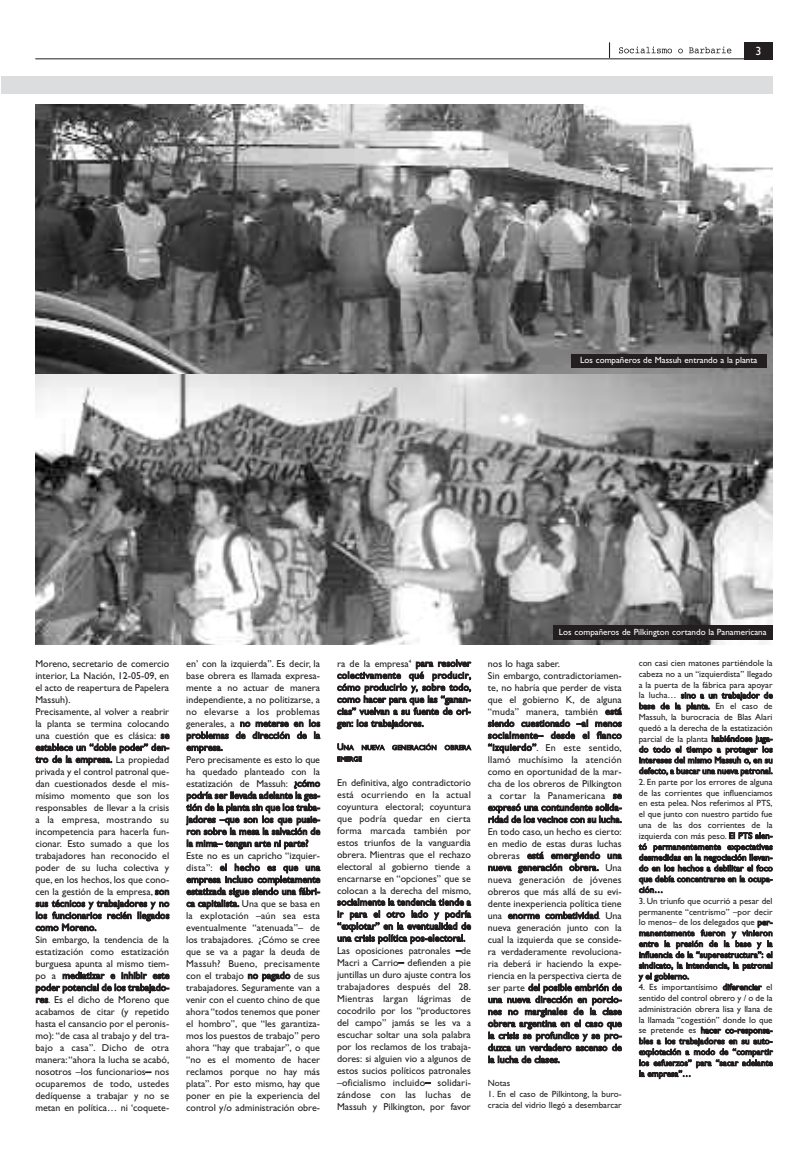
<style>
.page{position:relative;width:808px;height:1163px;background:#fff}
.page>*{position:absolute;margin:0;border:0;box-sizing:border-box;transform-origin:0 0}
.t1{font:12px "Gill Sans";color:#fff}
.t2{font:10px/12px "Gill Sans";color:#231f20}
.t3{font:9px/10.8px "Gill Sans";color:#231f20;text-align:justify}
.t4{font:9px "Gill Sans";color:#fff}
.t5{font:6.8px/11.5px "Gill Sans";letter-spacing:.025em;color:#231f20}
.s1{font-size:9px}
</style>
<div class="page">
<svg style="left:619px;top:47px;width:53px;height:6px"></svg>
<svg style="left:678px;top:49px;width:5px;height:4px"></svg>
<svg style="left:689px;top:47px;width:42px;height:6px"></svg>
<hr style="left:35px;top:58px;width:737px;height:1px;background:#231f20">
<div style="left:744px;top:43px;width:28px;height:17px;background:#231f20"></div>
<svg style="left:609px;top:43px;width:1px;height:15px"></svg>
<div style="left:1px;top:77px;width:771px;height:17px;background:#dcdddf"></div>
<img style="left:35px;top:105px;width:737px;height:270px">
<svg style="left:35px;top:375px;width:737px;height:269px;background:#979797"></svg>
<div style="left:571px;top:354px;width:195px;height:14px;background:#231f20"></div>
<div style="left:553px;top:625px;width:219px;height:15px;background:#231f20"></div>
<p class="t1" style="left:755px;top:44px;width:7px">3</p>
<p class="t4" style="left:580px;top:355px;width:179px">Los compañeros de Massuh entrando a la planta</p>
<p class="t2" style="left:35px;top:657px;width:136px">Moreno, secretario de comercio interior, La Nación, 12-05-09, en el acto de reapertura de Papelera<br>Massuh).<br>Precisamente, al volver a reabrir la planta se termina colocando una cuestión que es clásica: se establece un “doble poder” den&shy;tro de la empresa. La propiedad privada y el control patronal que&shy;dan cuestionados desde el mis&shy;mísimo momento que son los responsables de llevar a la crisis a la empresa, mostrando su incompetencia para hacerla fun&shy;cionar. Esto sumado a que los trabajadores han reconocido el poder de su lucha colectiva y que, en los hechos, los que cono&shy;cen la gestión de la empresa, son sus técnicos y trabajadores y no los funcionarios recién llegados como Moreno.<br>Sin embargo, la tendencia de la estatización como estatización burguesa apunta al mismo tiem&shy;po a mediatizar e inhibir este poder potencial de los trabajado&shy;res. Es el dicho de Moreno que acabamos de citar (y repetido hasta el cansancio por el peronis&shy;mo): “de casa al trabajo y del tra&shy;bajo a casa”. Dicho de otra manera:“ahora la lucha se acabó, nosotros –los funcionarios– nos ocuparemos de todo, ustedes dedíquense a trabajar y no se metan en política… ni ‘coquete-</p>
<p class="t2" style="left:186px;top:657px;width:136px">en’ con la izquierda”. Es decir, la base obrera es llamada expresa&shy;mente a no actuar de manera independiente, a no politizarse, a no elevarse a los problemas generales, a no meterse en los problemas de dirección de la empresa.<br>Pero precisamente es esto lo que ha quedado planteado con la estatización de Massuh: ¿cómo podría ser llevada adelante la ges&shy;tión de la planta sin que los traba&shy;jadores –que son los que pusie&shy;ron sobre la mesa la salvación de la mima– tengan arte ni parte?<br>Este no es un capricho “izquier&shy;dista”: el hecho es que una empresa incluso completamente estatizada sigue siendo una fábri&shy;ca capitalista. Una que se basa en la explotación –aún sea esta eventualmente “atenuada”– de los trabajadores. ¿Cómo se cree que se va a pagar la deuda de<br>Massuh? Bueno, precisamente con el trabajo no pagado de sus trabajadores. Seguramente van a venir con el cuento chino de que ahora “todos tenemos que poner el hombro”, que “les garantiza&shy;mos los puestos de trabajo” pero ahora “hay que trabajar”, o que “no es el momento de hacer reclamos porque no hay más plata”. Por esto mismo, hay que poner en pie la experiencia del control y/o administración obre-</p>
<p class="t2" style="left:337px;top:657px;width:136px;text-align:justify">ra de la empresa<sup>4</sup> para resolver colectivamente qué producir, cómo producirlo y, sobre todo, como hacer para que las “ganan&shy;cias” vuelvan a su fuente de ori&shy;gen: los trabajadores.</p>
<p class="t5" style="left:337px;top:741px;width:135px"><span class="s1">U</span>NA NUEVA GENERACIÓN OBRERA<br>EMERGE</p>
<p class="t2" style="left:337px;top:776px;width:135px">En definitiva, algo contradictorio está ocurriendo en la actual coyuntura electoral; coyuntura que podría quedar en cierta forma marcada también por estos triunfos de la vanguardia obrera. Mientras que el rechazo electoral al gobierno tiende a encarnarse en “opciones” que se colocan a la derecha del mismo, socialmente la tendencia tiende a ir para el otro lado y podría “explotar” en la eventualidad de una crisis política pos-electoral.<br>Las oposiciones patronales –de<br>Macri a Carrio– defienden a pie juntillas un duro ajuste contra los trabajadores después del 28.<br>Mientras largan lágrimas de cocodrilo por los “productores del campo” jamás se les va a escuchar soltar una sola palabra por los reclamos de los trabaja&shy;dores: si alguien vio a algunos de estos sucios políticos patronales –oficialismo incluido– solidari&shy;zándose con las luchas de<br>Massuh y Pilkington, por favor</p>
<p class="t4" style="left:559px;top:626px;width:209px">Los compañeros de Pilkington cortando la Panamericana</p>
<p class="t2" style="left:488px;top:657px;width:136px">nos lo haga saber.<br>Sin embargo, contradictoriamen&shy;te, no habría que perder de vista que el gobierno K, de alguna “muda” manera, también está siendo cuestionado –al menos socialmente– desde el flanco “izquierdo”. En este sentido, llamó muchísimo la atención como en oportunidad de la mar&shy;cha de los obreros de Pilkington a cortar la Panamericana se expresó una contundente solida&shy;ridad de los vecinos con su lucha.<br>En todo caso, un hecho es cierto: en medio de estas duras luchas obreras está emergiendo una nueva generación obrera. Una nueva generación de jóvenes obreros que más allá de su evi&shy;dente inexperiencia política tiene una enorme combatividad. Una nueva generación junto con la cual la izquierda que se conside&shy;ra verdaderamente revoluciona&shy;ria deberá ir haciendo la expe&shy;riencia en la perspectiva cierta de ser parte del posible embrión de una nueva dirección en porcio&shy;nes no marginales de la clase obrera argentina en el caso que la crisis se profundice y se pro&shy;duzca un verdadero ascenso de la lucha de clases.</p>
<p class="t3" style="left:488px;top:1077px;width:24px">Notas</p>
<p class="t3" style="left:488px;top:1088px;width:135px">1. En el caso de Pilkintong, la buro&shy;cracia del vidrio llegó a desembarcar</p>
<p class="t3" style="left:639px;top:657px;width:136px">con casi cien matones partiéndole la cabeza no a un “izquierdista” llegado a la puerta de la fábrica para apoyar la lucha… sino a un trabajador de base de la planta. En el caso de Massuh, la burocracia de Blas Alari quedó a la derecha de la estatización parcial de la planta habiéndose juga&shy;do todo el tiempo a proteger los intereses del mismo Massuh o, en su defecto, a buscar una nueva patronal.</p>
<p class="t3" style="left:639px;top:776px;width:135px">2. En parte por los errores de alguna de las corrientes que influenciamos en esta pelea. Nos referimos al PTS, el que junto con nuestro partido fue una de las dos corrientes de la izquierda con más peso. El PTS alen&shy;tó permanentemente expectativas desmedidas en la negociación llevan&shy;do en los hechos a debilitar el foco que debía concentrarse en la ocupa&shy;ción…</p>
<p class="t3" style="left:639px;top:895px;width:135px">3. Un triunfo que ocurrió a pesar del permanente “centrismo” –por decir lo menos– de los delegados que per&shy;manentemente fueron y vinieron entre la presión de la base y la influencia de la “superestructura”: el sindicato, la intendencia, la patronal y el gobierno.</p>
<p class="t3" style="left:639px;top:981px;width:136px">4. Es importantísimo diferenciar el sentido del control obrero y / o de la administración obrera lisa y llana de la llamada “cogestión” donde lo que se pretende es hacer co-responsa&shy;bles a los trabajadores en su auto&shy;explotación a modo de “compartir los esfuerzos” para “sacar adelante la empresa”…</p>
</div>
